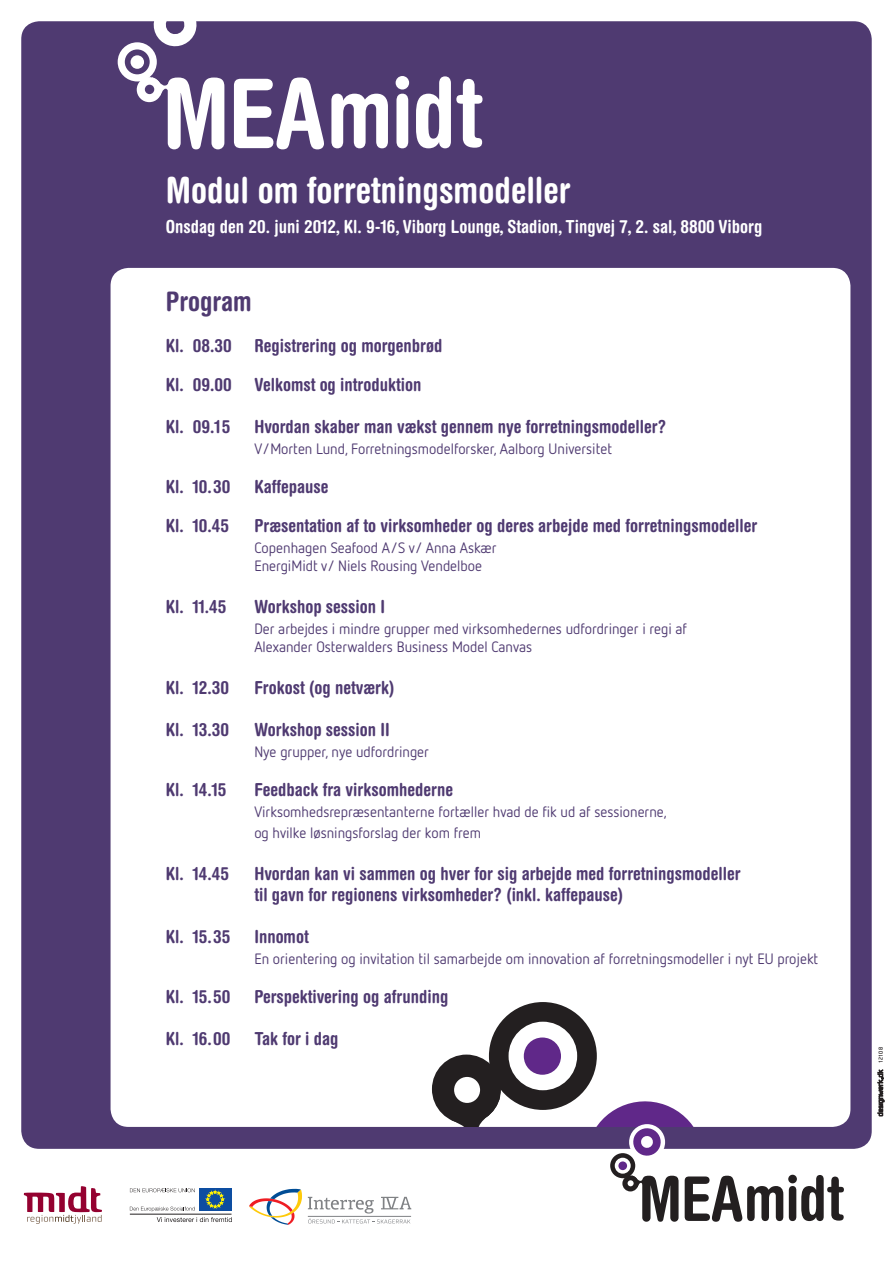
<style>
.page{position:relative;width:893px;height:1263px;background:#fff}
.page>*{position:absolute;margin:0;border:0;box-sizing:border-box;transform-origin:0 0}
.t1{font:700 condensed 36px "Helvetica Rounded";color:#fff}
.t2{font:700 condensed 27px "Helvetica Rounded";color:#4f3a71}
.t3{font:700 condensed 18px "Helvetica Rounded";color:#4f3a71}
.t4{font:700 condensed 18px "Helvetica Rounded";color:#fff}
.t5{font:15px "Netto OT";color:#4f3a71}
.t6{font:700 6px "Cholla Wide";color:#231f20}
</style>
<div class="page">
<div style="left:21px;top:21px;width:851px;height:1128px;background:#4f3a71;border-radius:18px"></div>
<div style="left:111px;top:268px;width:739px;height:859px;background:#fff;border-radius:18px"></div>
<svg style="left:331px;top:94px;width:57px;height:54px"></svg>
<div style="left:396px;top:76px;width:13px;height:14px;background:#fff;border-radius:50%"></div>
<svg style="left:396px;top:94px;width:12px;height:54px"></svg>
<svg style="left:416px;top:76px;width:66px;height:72px"></svg>
<svg style="left:118px;top:21px;width:106px;height:128px"></svg>
<svg style="left:234px;top:78px;width:90px;height:71px"></svg>
<svg style="left:24px;top:1186px;width:78px;height:38px"></svg>
<div style="left:199px;top:1188px;width:32px;height:22px;background:#0d4da1"></div>
<svg style="left:206px;top:1191px;width:18px;height:17px"></svg>
<svg style="left:157px;top:1217px;width:75px;height:5px"></svg>
<hr style="left:130px;top:1214px;width:102px;height:1px;background:#231f20">
<svg style="left:130px;top:1188px;width:65px;height:4px"></svg>
<svg style="left:130px;top:1206px;width:65px;height:5px"></svg>
<svg style="left:308px;top:1197px;width:103px;height:26px"></svg>
<svg style="left:249px;top:1189px;width:53px;height:36px"></svg>
<svg style="left:789px;top:1175px;width:55px;height:46px"></svg>
<svg style="left:432px;top:1002px;width:351px;height:220px"></svg>
<svg style="left:878px;top:1070px;width:6px;height:46px"></svg>
<p class="t1" style="left:166px;top:168px;width:407px">Modul om forretningsmodeller</p>
<p class="t4" style="left:166px;top:216px;width:598px">Onsdag den 20. juni 2012, Kl. 9-16, Viborg Lounge, Stadion, Tingvej 7, 2. sal, 8800 Viborg</p>
<p class="t2" style="left:166px;top:285px;width:87px">Program</p>
<p class="t3" style="left:166px;top:334px;width:67px">Kl. 08.30</p>
<p class="t3" style="left:254px;top:334px;width:190px">Registrering og morgenbrød</p>
<p class="t3" style="left:166px;top:373px;width:67px">Kl. 09.00</p>
<p class="t3" style="left:254px;top:373px;width:169px">Velkomst og introduktion</p>
<p class="t3" style="left:166px;top:415px;width:66px">Kl. 09.15</p>
<p class="t3" style="left:254px;top:415px;width:414px">Hvordan skaber man vækst gennem nye forretningsmodeller?</p>
<p class="t5" style="left:254px;top:439px;width:359px">V/Morten Lund, Forretningsmodelforsker, Aalborg Universitet</p>
<p class="t3" style="left:166px;top:475px;width:66px">Kl. 10.30</p>
<p class="t3" style="left:254px;top:475px;width:75px">Kaffepause</p>
<p class="t3" style="left:166px;top:514px;width:65px">Kl. 10.45</p>
<p class="t3" style="left:254px;top:514px;width:505px">Præsentation af to virksomheder og deres arbejde med forretningsmodeller</p>
<p class="t5" style="left:254px;top:538px;width:244px">Copenhagen Seafood A/S v/ Anna Askær</p>
<p class="t5" style="left:254px;top:556px;width:229px">EnergiMidt v/ Niels Rousing Vendelboe</p>
<p class="t3" style="left:166px;top:595px;width:62px">Kl. 11.45</p>
<p class="t3" style="left:254px;top:595px;width:132px">Workshop session I</p>
<p class="t5" style="left:254px;top:619px;width:434px">Der arbejdes i mindre grupper med virksomhedernes udfordringer i regi af</p>
<p class="t5" style="left:254px;top:637px;width:279px">Alexander Osterwalders Business Model Canvas</p>
<p class="t3" style="left:166px;top:676px;width:65px">Kl. 12.30</p>
<p class="t3" style="left:254px;top:676px;width:142px">Frokost (og netværk)</p>
<p class="t3" style="left:166px;top:718px;width:65px">Kl. 13.30</p>
<p class="t3" style="left:254px;top:718px;width:137px">Workshop session II</p>
<p class="t5" style="left:254px;top:742px;width:176px">Nye grupper, nye udfordringer</p>
<p class="t3" style="left:166px;top:778px;width:62px">Kl. 14.15</p>
<p class="t3" style="left:254px;top:778px;width:200px">Feedback fra virksomhederne</p>
<p class="t5" style="left:254px;top:802px;width:414px">Virksomhedsrepræsentanterne fortæller hvad de fik ud af sessionerne,</p>
<p class="t5" style="left:254px;top:823px;width:228px">og hvilke løsningsforslag der kom frem</p>
<p class="t3" style="left:166px;top:862px;width:65px">Kl. 14.45</p>
<p class="t3" style="left:254px;top:862px;width:488px">Hvordan kan vi sammen og hver for sig arbejde med forretningsmodeller</p>
<p class="t3" style="left:254px;top:883px;width:370px">til gavn for regionens virksomheder? (inkl. kaffepause)</p>
<p class="t3" style="left:166px;top:925px;width:66px">Kl. 15.35</p>
<p class="t3" style="left:254px;top:925px;width:56px">Innomot</p>
<p class="t5" style="left:254px;top:949px;width:565px">En orientering og invitation til samarbejde om innovation af forretningsmodeller i nyt EU projekt</p>
<p class="t3" style="left:166px;top:985px;width:66px">Kl. 15.50</p>
<p class="t3" style="left:254px;top:985px;width:196px">Perspektivering og afrunding</p>
<p class="t3" style="left:166px;top:1027px;width:66px">Kl. 16.00</p>
<p class="t3" style="left:254px;top:1027px;width:86px">Tak for i dag</p>
<p class="t6" style="left:878px;top:1063px;width:17px;rotate:-90deg">12108</p>
</div>
